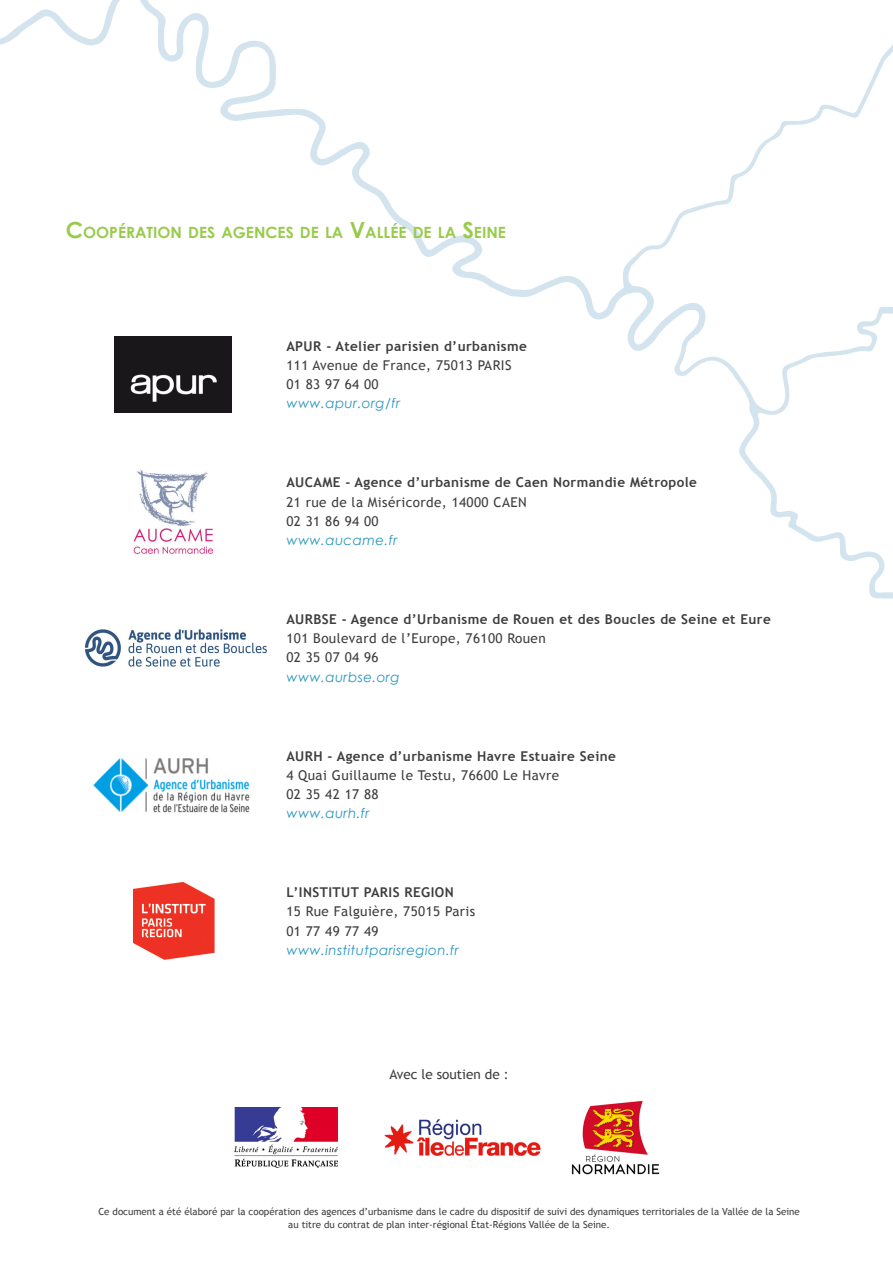
<style>
.page{position:relative;width:893px;height:1263px;background:#fff}
.page>*{position:absolute;margin:0;border:0;box-sizing:border-box;transform-origin:0 0}
.t1{font:700 15.6px "Century Gothic";color:#98cb4c}
.t2{font:13.5px/19.2px "Trebuchet MS";letter-spacing:.03em;color:#3e3e3f}
.t3{font:700 13.5px "Trebuchet MS";letter-spacing:.03em;color:#3e3e3f}
.t4{font:italic 13.5px "Century Gothic";letter-spacing:.03em;color:#2996c0}
.t5{font:13.5px "Trebuchet MS";color:#3e3e3f}
.t6{font:9.75px/13.5px "Trebuchet MS";color:#3e3e3f;text-align:center}
.s1{font-size:22.2px}
</style>
<div class="page">
<svg style="left:0;top:0;width:893px;height:599px"></svg>
<img style="left:115px;top:337px;width:117px;height:75px">
<img style="left:131px;top:468px;width:85px;height:86px">
<img style="left:86px;top:629px;width:181px;height:38px">
<img style="left:93px;top:758px;width:157px;height:55px">
<img style="left:133px;top:881px;width:82px;height:79px">
<img style="left:235px;top:1107px;width:103px;height:61px">
<img style="left:571px;top:1100px;width:89px;height:75px">
<img style="left:384px;top:1119px;width:157px;height:37px">
<p class="t1" style="left:66px;top:220px;width:441px"><span class="s1">C</span>OOPÉRATION DES AGENCES DE LA <span class="s1">V</span>ALLÉE DE LA <span class="s1">S</span>EINE</p>
<p class="t3" style="left:286px;top:337px;width:242px">APUR - Atelier parisien d’urbanisme</p>
<p class="t2" style="left:286px;top:356px;width:227px">111 Avenue de France, 75013 PARIS<br>01 83 97 64 00</p>
<p class="t4" style="left:286px;top:394px;width:115px">www.apur.org/fr</p>
<p class="t3" style="left:286px;top:474px;width:412px">AUCAME - Agence d’urbanisme de Caen Normandie Métropole</p>
<p class="t2" style="left:286px;top:492px;width:242px">21 rue de la Miséricorde, 14000 CAEN<br>02 31 86 94 00</p>
<p class="t4" style="left:286px;top:531px;width:113px">www.aucame.fr</p>
<p class="t3" style="left:286px;top:611px;width:486px">AURBSE - Agence d’Urbanisme de Rouen et des Boucles de Seine et Eure</p>
<p class="t2" style="left:286px;top:629px;width:261px">101 Boulevard de l’Europe, 76100 Rouen<br>02 35 07 04 96</p>
<p class="t4" style="left:286px;top:667px;width:115px">www.aurbse.org</p>
<p class="t3" style="left:286px;top:747px;width:331px">AURH - Agence d’urbanisme Havre Estuaire Seine</p>
<p class="t2" style="left:286px;top:766px;width:274px">4 Quai Guillaume le Testu, 76600 Le Havre<br>02 35 42 17 88</p>
<p class="t4" style="left:286px;top:804px;width:85px">www.aurh.fr</p>
<p class="t3" style="left:286px;top:884px;width:169px">L’INSTITUT PARIS REGION</p>
<p class="t2" style="left:286px;top:902px;width:190px">15 Rue Falguière, 75015 Paris<br>01 77 49 77 49</p>
<p class="t4" style="left:286px;top:941px;width:174px">www.institutparisregion.fr</p>
<p class="t5" style="left:389px;top:1066px;width:121px">Avec le soutien de :</p>
<p class="t6" style="left:98px;top:1205px;width:703px">Ce document a été élaboré par la coopération des agences d’urbanisme dans le cadre du dispositif de suivi des dynamiques territoriales de la Vallée de la Seine au titre du contrat de plan inter-régional État-Régions Vallée de la Seine.</p>
</div>
